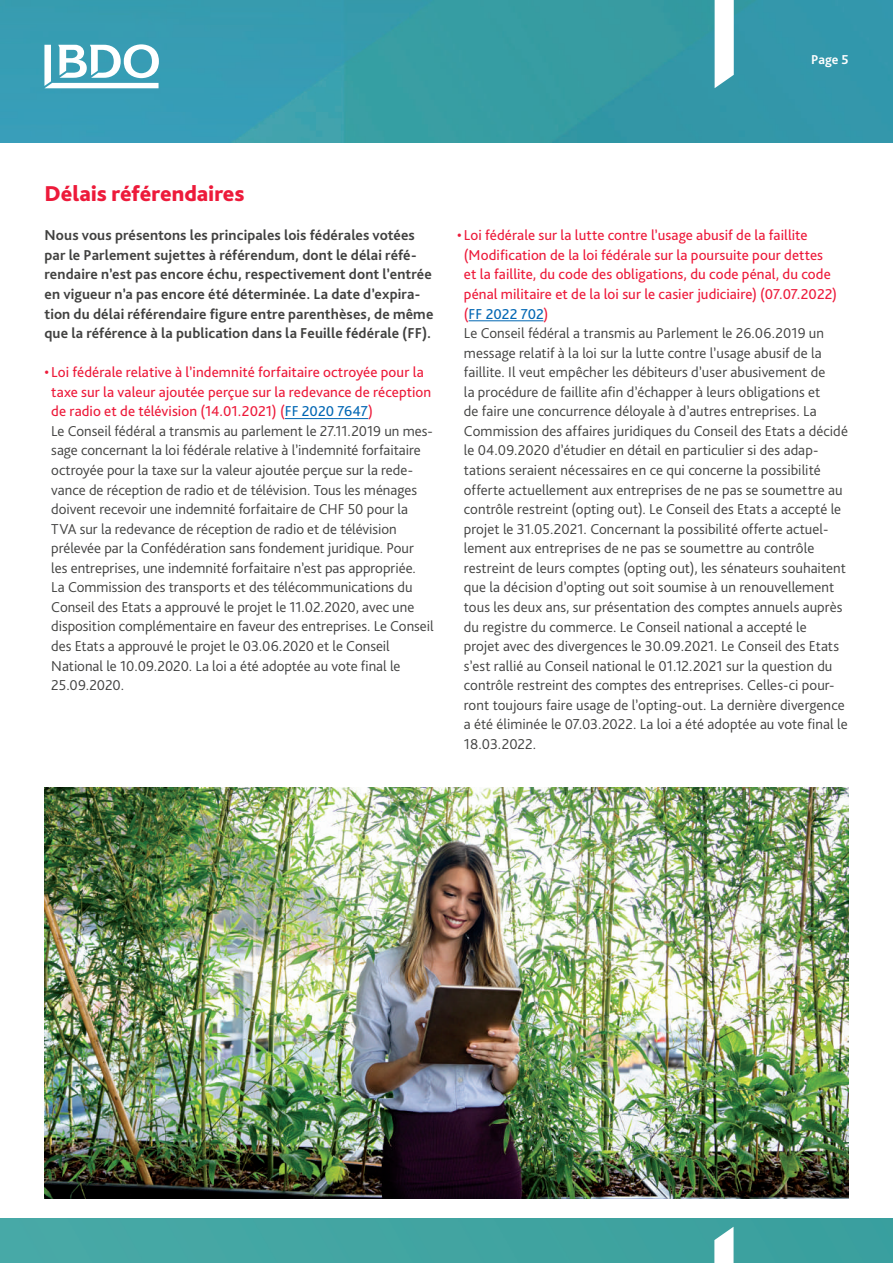
<style>
.page{position:relative;width:893px;height:1263px;background:#fff}
.page>*{position:absolute;margin:0;border:0;box-sizing:border-box;transform-origin:0 0}
.t1{font:800 22.5px "Bliss Pro";color:#ed1a3a}
.t2{font:300 15px/19.5px "Bliss Pro";color:#414140}
.t3{font:700 15px/19.5px "Bliss Pro";letter-spacing:.01em;color:#414140}
.t4{font:700 13.5px "Bliss Pro";color:#fff}
.s1{font-weight:400;color:#ed1a3a}
.s2{font-weight:400;color:#0166b3}
</style>
<div class="page">
<img style="left:0;top:0;width:892px;height:143px">
<div style="left:0;top:1218px;width:892px;height:45px;background:#42a4a1"></div>
<svg style="left:44px;top:44px;width:115px;height:44px"></svg>
<svg style="left:714px;top:1227px;width:19px;height:36px"></svg>
<svg style="left:714px;top:0;width:19px;height:88px"></svg>
<hr style="left:285px;top:418px;width:83px;height:1px;background:#0166b3">
<hr style="left:468px;top:320px;width:75px;height:1px;background:#0166b3">
<img style="left:44px;top:788px;width:804px;height:411px">
<p class="t4" style="left:811px;top:55px;width:39px">Page 5</p>
<h1 class="t1" style="left:44px;top:185px;width:201px">Délais référendaires</h1>
<p class="t3" style="left:44px;top:227px;width:390px">Nous vous présentons les principales lois fédérales votées par le Parlement sujettes à référendum, dont le délai réfé&shy;rendaire n’est pas encore échu, respectivement dont l’entrée en vigueur n’a pas encore été déterminée. La date d’expira&shy;tion du délai référendaire figure entre parenthèses, de même que la référence à la publication dans la Feuille fédérale (FF).</p>
<p class="t2" style="left:51px;top:364px;width:384px;text-indent:-7px"><span class="s1">• Loi fédérale relative à l’indemnité forfaitaire octroyée pour la taxe sur la valeur ajoutée perçue sur la redevance de réception de radio et de télévision (14.01.2021) (</span><span class="s2">FF 2020 7647</span><span class="s1">)<br></span>Le Conseil fédéral a transmis au parlement le 27.11.2019 un mes&shy;sage concernant la loi fédérale relative à l’indemnité forfaitaire octroyée pour la taxe sur la valeur ajoutée perçue sur la rede&shy;vance de réception de radio et de télévision. Tous les ménages doivent recevoir une indemnité forfaitaire de CHF 50 pour la TVA sur la redevance de réception de radio et de télévision prélevée par la Confédération sans fondement juridique. Pour les entreprises, une indemnité forfaitaire n’est pas appropriée.<br>La Commission des transports et des télécommunications du Conseil des Etats a approuvé le projet le 11.02.2020, avec une disposition complémentaire en faveur des entreprises. Le Conseil des Etats a approuvé le projet le 03.06.2020 et le Conseil National le 10.09.2020. La loi a été adoptée au vote final le 25.09.2020.</p>
<p class="t2" style="left:464px;top:227px;width:385px;text-indent:-7px"><span class="s1">• Loi fédérale sur la lutte contre l’usage abusif de la faillite (Modification de la loi fédérale sur la poursuite pour dettes<br>et la faillite, du code des obligations, du code pénal, du code pénal militaire et de la loi sur le casier judiciaire) (07.07.2022) (</span><span class="s2">FF 2022 702</span><span class="s1">)<br></span>Le Conseil fédéral a transmis au Parlement le 26.06.2019 un message relatif à la loi sur la lutte contre l’usage abusif de la faillite. Il veut empêcher les débiteurs d’user abusivement de<br>la procédure de faillite afin d’échapper à leurs obligations et<br>de faire une concurrence déloyale à d’autres entreprises. La Commission des affaires juridiques du Conseil des Etats a décidé le 04.09.2020 d’étudier en détail en particulier si des adap&shy;tations seraient nécessaires en ce qui concerne la possibilité offerte actuellement aux entreprises de ne pas se soumettre au contrôle restreint (opting out). Le Conseil des Etats a accepté le projet le 31.05.2021. Concernant la possibilité offerte actuel&shy;lement aux entreprises de ne pas se soumettre au contrôle restreint de leurs comptes (opting out), les sénateurs souhaitent que la décision d’opting out soit soumise à un renouvellement tous les deux ans, sur présentation des comptes annuels auprès du registre du commerce. Le Conseil national a accepté le<br>projet avec des divergences le 30.09.2021. Le Conseil des Etats s’est rallié au Conseil national le 01.12.2021 sur la question du contrôle restreint des comptes des entreprises. Celles-ci pour&shy;ront toujours faire usage de l’opting-out. La dernière divergence a été éliminée le 07.03.2022. La loi a été adoptée au vote final le 18.03.2022.</p>
</div>
